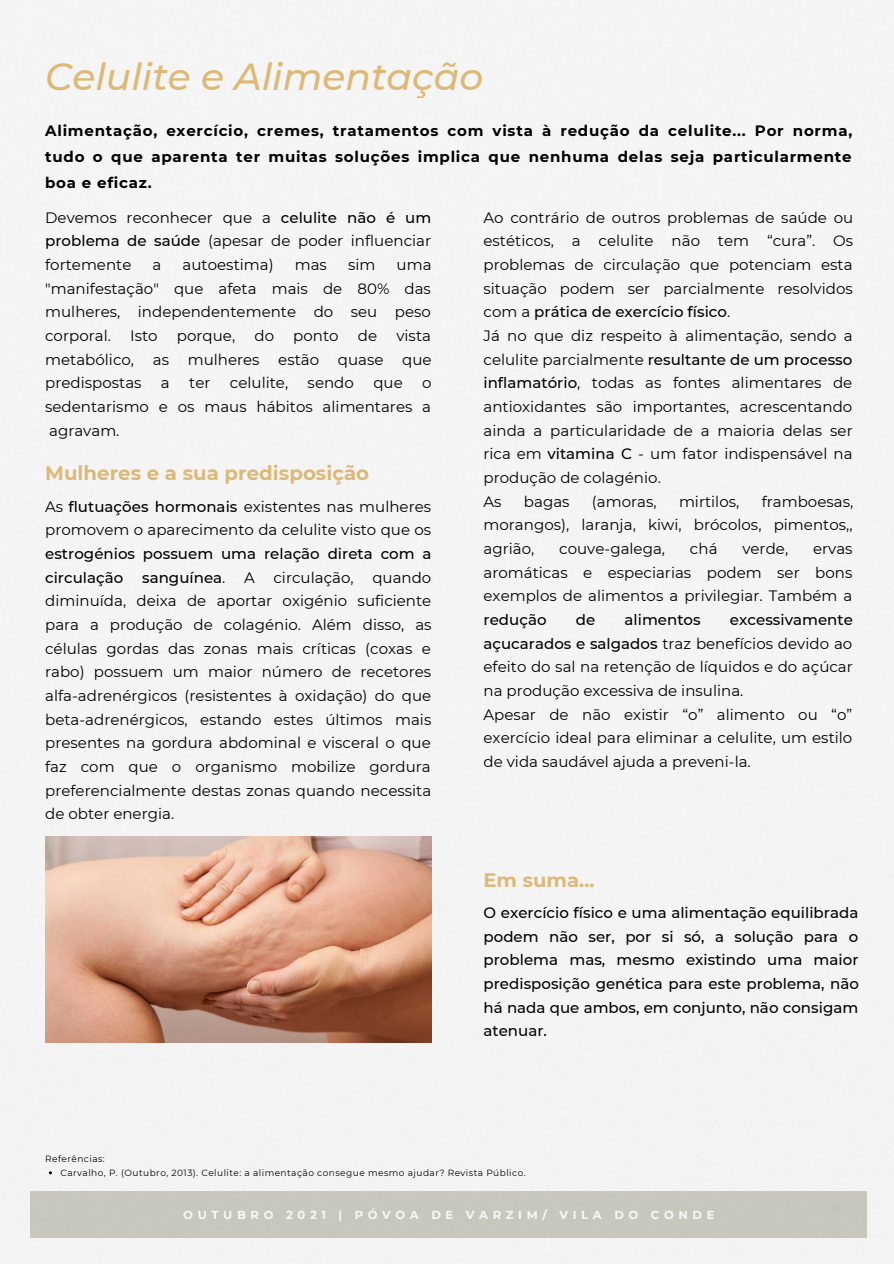
<style>
.page{position:relative;width:894px;height:1264px;background:#fff}
.page>*{position:absolute;margin:0;border:0;box-sizing:border-box;transform-origin:0 0}
.t1{font:italic 500 37.65px "Montserrat";color:#ddb978}
.t2{font:700 19.65px "Montserrat";color:#ddb978}
.t3{font:700 19.5px "Montserrat";color:#ddb978}
.t4{font:15px/23.7px "Montserrat";color:#000;text-align:justify}
.t5{font:500 15px/23.7px "Montserrat";color:#000;text-align:justify}
.t6{font:700 15px/26px "Montserrat";letter-spacing:.05em;color:#000;text-align:justify}
.t7{font:700 11.55px "Montserrat";letter-spacing:.4em;color:#fff}
.t8{font:9px "Montserrat";letter-spacing:.05em;color:#000}
.s1{font-weight:500}
</style>
<div class="page">
<div style="left:0;top:0;width:893px;height:1263px;background:#f4f4f5"></div>
<div style="left:30px;top:1191px;width:836px;height:46px;background:#c7c7be"></div>
<img style="left:45px;top:836px;width:386px;height:206px">
<p class="t1" style="left:45px;top:54px;width:439px">Celulite e Alimentação</p>
<p class="t6" style="left:45px;top:118px;width:808px">Alimentação, exercício, cremes, tratamentos com vista à redução da celulite... Por norma, tudo o que aparenta ter muitas soluções implica que nenhuma delas seja particularmente boa e eficaz.</p>
<p class="t4" style="left:45px;top:205px;width:387px">Devemos reconhecer que a <span class="s1">celulite não é um problema de saúde</span> (apesar de poder influenciar fortemente</p>
<p class="t4" style="left:483px;top:205px;width:371px">Ao contrário de outros problemas de saúde ou estéticos, a celulite não tem “cura”. Os problemas de circulação que potenciam esta situação podem ser parcialmente resolvidos com a <span class="s1">prática de exercício físico</span>.</p>
<p class="t4" style="left:483px;top:324px;width:370px">Já no que diz respeito à alimentação, sendo a celulite parcialmente <span class="s1">resultante de um processo inflamatório</span>, todas as fontes alimentares de antioxidantes são importantes, acrescentando ainda a particularidade de a maioria delas ser rica em <span class="s1">vitamina C</span> - um fator indispensável na produção de colagénio.</p>
<p class="t4" style="left:483px;top:489px;width:20px">As</p>
<p class="t4" style="left:524px;top:489px;width:47px">bagas</p>
<p class="t4" style="left:591px;top:489px;width:66px">(amoras,</p>
<p class="t4" style="left:678px;top:489px;width:62px">mirtilos,</p>
<p class="t4" style="left:152px;top:253px;width:10px">a</p>
<p class="t4" style="left:182px;top:253px;width:93px">autoestima)</p>
<p class="t4" style="left:295px;top:253px;width:34px">mas</p>
<p class="t4" style="left:348px;top:253px;width:29px">sim</p>
<p class="t4" style="left:45px;top:253px;width:388px;text-indent:351px">uma "manifestação" que afeta mais de 80% das mulheres, independentemente do seu peso corporal.</p>
<p class="t4" style="left:45px;top:324px;width:388px;text-indent:351px">vista metabólico, as mulheres estão quase que predispostas</p>
<p class="t4" style="left:130px;top:324px;width:29px">Isto</p>
<p class="t4" style="left:177px;top:324px;width:60px">porque,</p>
<p class="t4" style="left:254px;top:324px;width:21px">do</p>
<p class="t4" style="left:293px;top:324px;width:47px">ponto</p>
<p class="t4" style="left:358px;top:324px;width:21px">de</p>
<p class="t4" style="left:161px;top:371px;width:10px">a</p>
<p class="t4" style="left:189px;top:371px;width:23px">ter</p>
<p class="t4" style="left:230px;top:371px;width:60px">celulite,</p>
<p class="t4" style="left:307px;top:371px;width:48px">sendo</p>
<p class="t4" style="left:373px;top:371px;width:31px">que</p>
<p class="t4" style="left:45px;top:371px;width:388px;text-indent:377px">o sedentarismo e os maus hábitos alimentares a agravam.</p>
<p class="t2" style="left:45px;top:461px;width:325px">Mulheres e a sua predisposição</p>
<p class="t4" style="left:483px;top:489px;width:371px;text-indent:278px">framboesas, morangos), laranja, kiwi, brócolos, pimentos,, agrião,</p>
<p class="t4" style="left:45px;top:494px;width:388px">As <span class="s1">flutuações hormonais</span> existentes nas mulheres promovem o aparecimento da celulite visto que os <span class="s1">estrogénios possuem uma relação direta com a circulação sanguínea</span>. A circulação, quando diminuída, deixa de aportar oxigénio suficiente para a produção de colagénio. Além disso, as células gordas das zonas mais críticas (coxas e rabo) possuem um maior número de recetores alfa-adrenérgicos (resistentes à oxidação) do que beta-adrenérgicos, estando estes últimos mais presentes na gordura abdominal e visceral o que faz com que o organismo mobilize gordura preferencialmente destas zonas quando necessita de obter energia.</p>
<p class="t4" style="left:559px;top:536px;width:107px">couve-galega,</p>
<p class="t4" style="left:689px;top:536px;width:29px">chá</p>
<p class="t4" style="left:742px;top:536px;width:47px">verde,</p>
<p class="t4" style="left:483px;top:536px;width:370px;text-indent:329px">ervas aromáticas e especiarias podem ser bons exemplos de alimentos a privilegiar. Também a <span class="s1">redução</span></p>
<p class="t4" style="left:483px;top:607px;width:371px;text-indent:246px"><span class="s1">excessivamente açucarados e salgados</span> traz benefícios devido ao efeito do sal na retenção de líquidos e do açúcar na produção excessiva de insulina.</p>
<p class="t4" style="left:483px;top:702px;width:370px">Apesar de não existir “o” alimento ou “o” exercício ideal para eliminar a celulite, um estilo de vida saudável ajuda a preveni-la.</p>
<p class="t5" style="left:575px;top:607px;width:21px">de</p>
<p class="t5" style="left:624px;top:607px;width:78px">alimentos</p>
<p class="t3" style="left:483px;top:867px;width:113px">Em suma...</p>
<p class="t8" style="left:45px;top:1153px;width:61px">Referências:</p>
<p class="t5" style="left:483px;top:900px;width:377px">O exercício físico e uma alimentação equilibrada podem não ser, por si só, a solução para o problema mas, mesmo existindo uma maior predisposição genética para este problema, não há nada que ambos, em conjunto, não consigam atenuar.</p>
<p class="t8" style="left:60px;top:1167px;width:466px">Carvalho, P. (Outubro, 2013). Celulite: a alimentação consegue mesmo ajudar? Revista Público.</p>
<p class="t7" style="left:183px;top:1207px;width:532px">OUTUBRO 2021 | PÓVOA DE VARZIM/ VILA DO CONDE</p>
</div>
